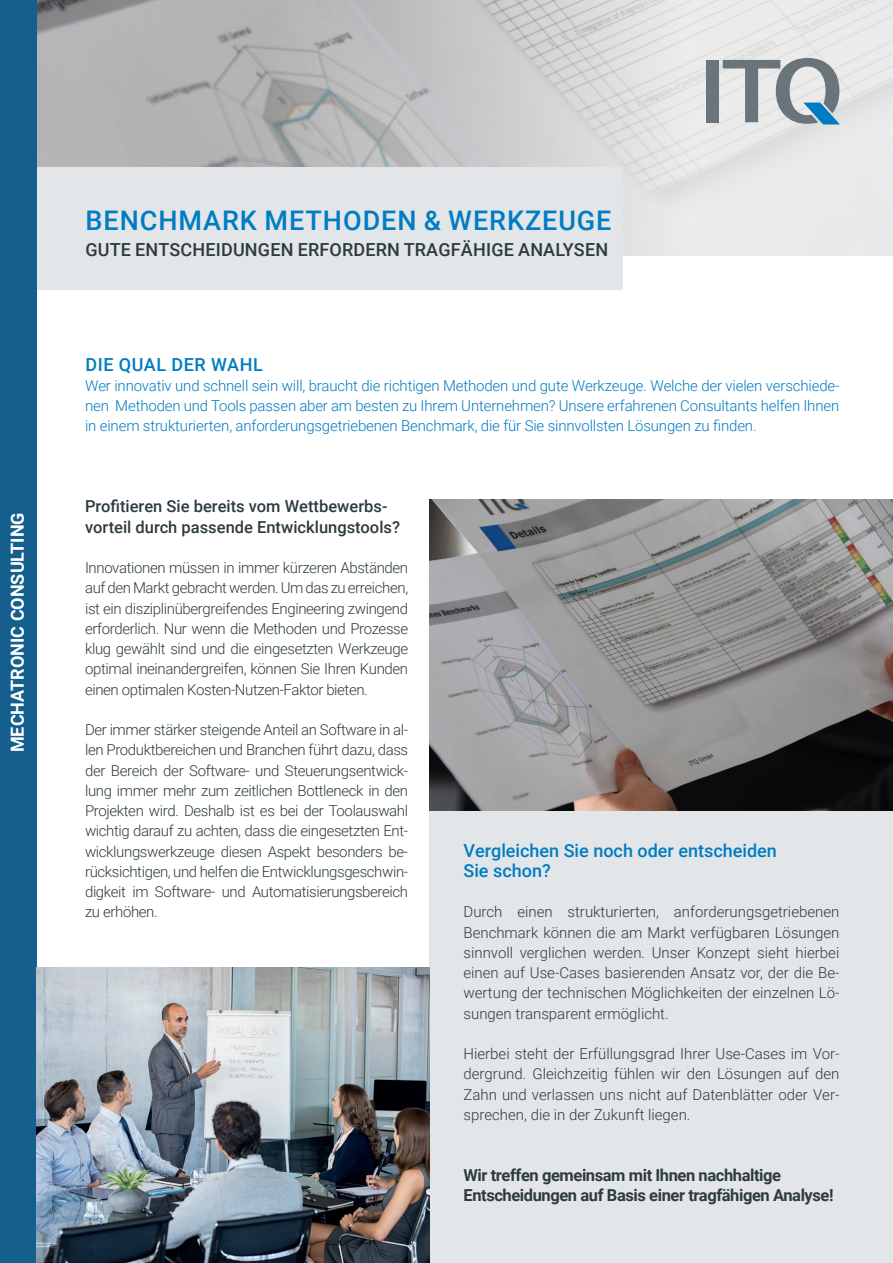
<style>
.page{position:relative;width:893px;height:1263px;background:#fff}
.page>*{position:absolute;margin:0;border:0;box-sizing:border-box;transform-origin:0 0}
.t1{font:500 27px "Roboto";letter-spacing:.035em;color:#007cc2}
.HEADLINE_TEXT{font:500 18px "Roboto";letter-spacing:.01em;color:#2d3b41}
.SUBLIINE_TEXT{font:500 18px/20.2px "Roboto";color:#007cc2}
.t2{font:700 18px "Roboto";color:#fff}
.HEADLINE_TEXT-2{font:500 18px "Roboto";letter-spacing:.035em;color:#007cc2}
.COPY{font:700 16.5px/20.2px "Roboto";letter-spacing:-.025em;color:#2d3b41}
.SUBLIINE_TEXT-2{font:500 16.5px/20.2px "Roboto";color:#2d3b41}
.COPY-2{font:300 15px/20.2px "Roboto";letter-spacing:-.02em;color:#2d3b41;text-align:justify}
.COPY-3{font:300 15px/20.2px "Roboto";letter-spacing:-.01em;color:#007cc2;text-align:justify}
</style>
<div class="page">
<img style="left:37px;top:0;width:224px;height:167px">
<div style="left:429px;top:812px;width:464px;height:451px;background:#e3e6e9"></div>
<svg style="left:261px;top:0;width:632px;height:256px;background:#d4d4d5"></svg>
<div style="left:0;top:167px;width:611px;height:123px;background:#e3e6e9"></div>
<div style="left:0;top:0;width:37px;height:1263px;background:#155f8f"></div>
<img style="left:37px;top:968px;width:392px;height:295px">
<div style="left:85px;top:167px;width:538px;height:123px;background:#e3e6e9"></div>
<img style="left:429px;top:500px;width:464px;height:311px">
<div style="left:706px;top:60px;width:13px;height:62px;background:#6a747b"></div>
<svg style="left:723px;top:58px;width:116px;height:66px;background:#acb6bc"></svg>
<p class="t2" style="left:5px;top:752px;width:242px;rotate:-90deg">MECHATRONIC CONSULTING</p>
<p class="t1" style="left:86px;top:201px;width:528px">BENCHMARK METHODEN &amp; WERKZEUGE</p>
<p class="HEADLINE_TEXT" style="left:85px;top:237px;width:524px">GUTE ENTSCHEIDUNGEN ERFORDERN TRAGFÄHIGE ANALYSEN</p>
<p class="HEADLINE_TEXT-2" style="left:85px;top:352px;width:179px">DIE QUAL DER WAHL</p>
<p class="COPY-3" style="left:85px;top:375px;width:756px">Wer innovativ und schnell sein will, braucht die richtigen Methoden und gute Werkzeuge. Welche der vielen verschiede&shy;nen Methoden und Tools passen aber am besten zu Ihrem Unternehmen? Unsere erfahrenen Consultants helfen Ihnen in einem strukturierten, anforderungsgetriebenen Benchmark, die für Sie sinnvollsten Lösungen zu finden.</p>
<p class="SUBLIINE_TEXT-2" style="left:85px;top:496px;width:317px">Profitieren Sie bereits vom Wettbewerbs&shy;vorteil durch passende Entwicklungstools?</p>
<p class="COPY-2" style="left:85px;top:557px;width:325px">Innovationen müssen in immer kürzeren Abständen auf den Markt gebracht werden. Um das zu erreichen, ist ein disziplinübergreifendes Engineering zwingend erforderlich. Nur wenn die Methoden und Prozesse klug gewählt sind und die eingesetzten Werkzeuge optimal ineinandergreifen, können Sie Ihren Kunden einen optimalen Kosten-Nutzen-Faktor bieten.</p>
<p class="COPY-2" style="left:85px;top:719px;width:325px">Der immer stärker steigende Anteil an Software in al&shy;len Produktbereichen und Branchen führt dazu, dass der Bereich der Software- und Steuerungsentwick&shy;lung immer mehr zum zeitlichen Bottleneck in den Projekten wird. Deshalb ist es bei der Toolauswahl wichtig darauf zu achten, dass die eingesetzten Ent&shy;wicklungswerkzeuge diesen Aspekt besonders be&shy;rücksichtigen, und helfen die Entwicklungsgeschwin&shy;digkeit im Software- und Automatisierungsbereich zu erhöhen.</p>
<p class="SUBLIINE_TEXT" style="left:463px;top:839px;width:315px">Vergleichen Sie noch oder entscheiden<br>Sie schon?</p>
<p class="COPY-2" style="left:463px;top:901px;width:377px">Durch einen strukturierten, anforderungsgetriebenen Benchmark können die am Markt verfügbaren Lösungen sinnvoll verglichen werden. Unser Konzept sieht hierbei einen auf Use-Cases basierenden Ansatz vor, der die Be&shy;wertung der technischen Möglichkeiten der einzelnen Lö&shy;sungen transparent ermöglicht.</p>
<p class="COPY-2" style="left:463px;top:1043px;width:377px">Hierbei steht der Erfüllungsgrad Ihrer Use-Cases im Vor&shy;dergrund. Gleichzeitig fühlen wir den Lösungen auf den Zahn und verlassen uns nicht auf Datenblätter oder Ver&shy;sprechen, die in der Zukunft liegen.</p>
<p class="COPY" style="left:463px;top:1164px;width:372px">Wir treffen gemeinsam mit Ihnen nachhaltige<br>Entscheidungen auf Basis einer tragfähigen Analyse!</p>
</div>
